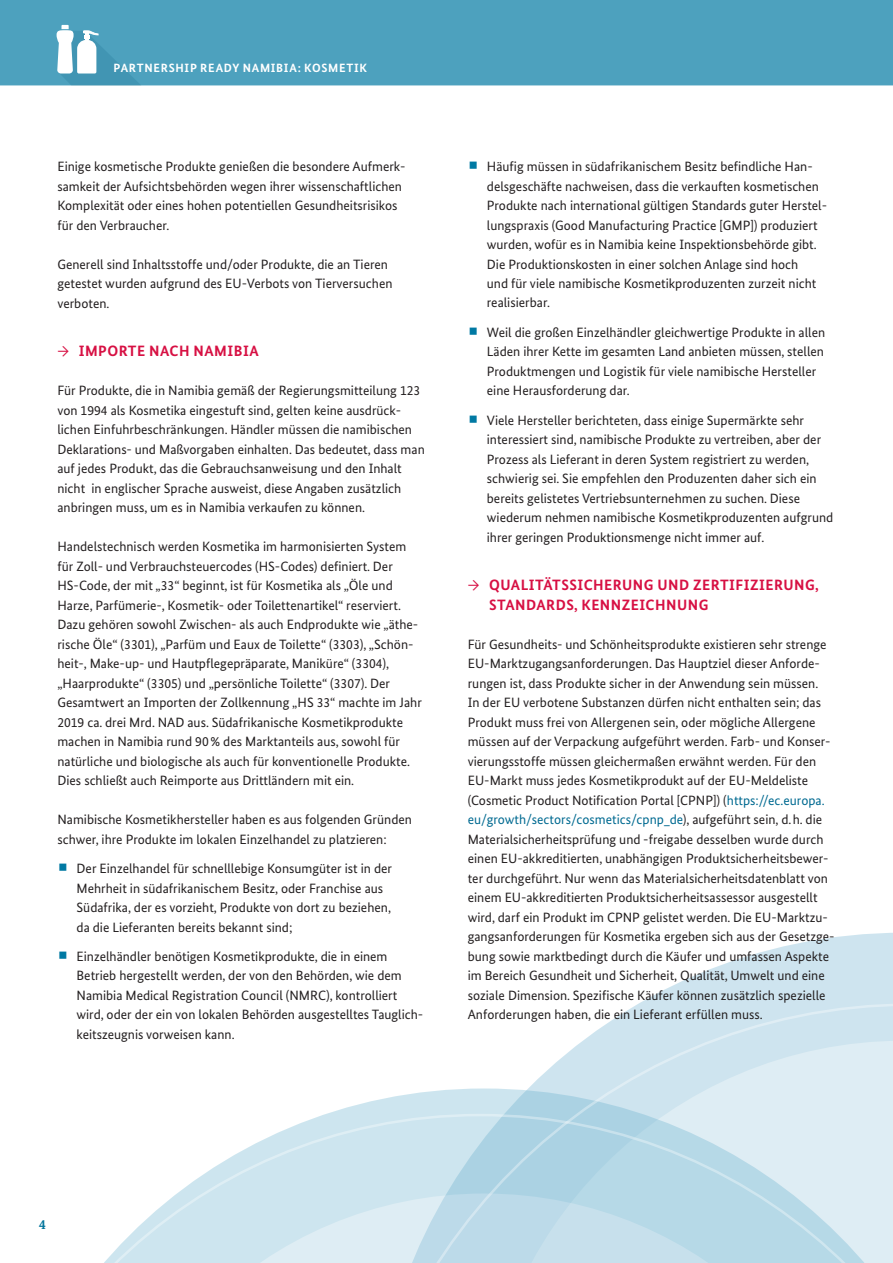
<style>
.page{position:relative;width:893px;height:1263px;background:#fff}
.page>*{position:absolute;margin:0;border:0;box-sizing:border-box;transform-origin:0 0}
.t1{font:700 15px/19.5px "Bundes Sans";letter-spacing:.03em;color:#d71043}
.t2{font:13.5px/19.5px "Bundes Sans";color:#231f20}
.t3{font:700 13.5px "Bundes Serif";color:#00749b}
.t4{font:700 12px "Bundes Sans";letter-spacing:.06em;color:#fff}
.s1{font-weight:400}
.s2{color:#006a91}
</style>
<div class="page">
<svg style="left:640px;top:933px;width:253px;height:70px"></svg>
<svg style="left:104px;top:1114px;width:243px;height:149px"></svg>
<svg style="left:347px;top:1003px;width:546px;height:260px;background:#d0e6ef"></svg>
<div style="left:0;top:0;width:893px;height:85px;background:#4da1be"></div>
<svg style="left:57px;top:25px;width:83px;height:60px"></svg>
<p class="t4" style="left:114px;top:61px;width:255px">PARTNERSHIP READY NAMIBIA: KOSMETIK</p>
<p class="t2" style="left:57px;top:156px;width:350px">Einige kosmetische Produkte genießen die besondere Aufmerk&shy;samkeit der Aufsichtsbehörden wegen ihrer wissenschaftlichen Komplexität oder eines hohen potentiellen Gesundheitsrisikos für den Verbraucher.</p>
<p class="t2" style="left:57px;top:254px;width:337px">Generell sind Inhaltsstoffe und/oder Produkte, die an Tieren getestet wurden aufgrund des EU-Verbots von Tierversuchen verboten.</p>
<p class="t1" style="left:57px;top:341px;width:203px"><span class="s1">→</span> IMPORTE NACH NAMIBIA</p>
<p class="t2" style="left:57px;top:381px;width:369px">Für Produkte, die in Namibia gemäß der Regierungsmitteilung 123 von 1994 als Kosmetika eingestuft sind, gelten keine ausdrück&shy;lichen Einfuhrbeschränkungen. Händler müssen die namibischen Deklarations- und Maßvorgaben einhalten. Das bedeutet, dass man auf jedes Produkt, das die Gebrauchsanweisung und den Inhalt nicht in englischer Sprache ausweist, diese Angaben zusätzlich anbringen muss, um es in Namibia verkaufen zu können.</p>
<p class="t2" style="left:57px;top:537px;width:366px">Handelstechnisch werden Kosmetika im harmonisierten System für Zoll- und Verbrauchsteuercodes (HS-Codes) definiert. Der HS-Code, der mit „33“ beginnt, ist für Kosmetika als „Öle und Harze, Parfümerie-, Kosmetik- oder Toilettenartikel“ reserviert.<br>Dazu gehören sowohl Zwischen- als auch Endprodukte wie „äthe&shy;rische Öle“ (3301), „Parfüm und Eaux de Toilette“ (3303), „Schön&shy;heit-, Make-up- und Hautpflegepräparate, Maniküre“ (3304), „Haarprodukte“ (3305) und „persönliche Toilette“ (3307). Der Gesamtwert an Importen der Zollkennung „HS 33“ machte im Jahr 2019 ca. drei Mrd. NAD aus. Südafrikanische Kosmetikprodukte machen in Namibia rund 90% des Marktanteils aus, sowohl für natürliche und biologische als auch für konventionelle Produkte.<br>Dies schließt auch Reimporte aus Drittländern mit ein.</p>
<p class="t2" style="left:57px;top:810px;width:356px">Namibische Kosmetikhersteller haben es aus folgenden Gründen schwer, ihre Produkte im lokalen Einzelhandel zu platzieren:</p>
<p class="t2" style="left:77px;top:858px;width:317px">Der Einzelhandel für schnelllebige Konsumgüter ist in der Mehrheit in südafrikanischem Besitz, oder Franchise aus Südafrika, der es vorzieht, Produkte von dort zu beziehen, da die Lieferanten bereits bekannt sind;</p>
<p class="t2" style="left:77px;top:946px;width:348px">Einzelhändler benötigen Kosmetikprodukte, die in einem Betrieb hergestellt werden, der von den Behörden, wie dem Namibia Medical Registration Council (NMRC), kontrolliert wird, oder der ein von lokalen Behörden ausgestelltes Tauglich&shy;keitszeugnis vorweisen kann.</p>
<p class="t2" style="left:487px;top:156px;width:342px">Häufig müssen in südafrikanischem Besitz befindliche Han&shy;delsgeschäfte nachweisen, dass die verkauften kosmetischen Produkte nach international gültigen Standards guter Herstel&shy;lungspraxis (Good Manufacturing Practice [GMP]) produziert wurden, wofür es in Namibia keine Inspektionsbehörde gibt.<br>Die Produktionskosten in einer solchen Anlage sind hoch<br>und für viele namibische Kosmetikproduzenten zurzeit nicht realisierbar.</p>
<p class="t2" style="left:487px;top:322px;width:340px">Weil die großen Einzelhändler gleichwertige Produkte in allen Läden ihrer Kette im gesamten Land anbieten müssen, stellen Produktmengen und Logistik für viele namibische Hersteller eine Herausforderung dar.</p>
<p class="t2" style="left:487px;top:410px;width:348px">Viele Hersteller berichteten, dass einige Supermärkte sehr interessiert sind, namibische Produkte zu vertreiben, aber der Prozess als Lieferant in deren System registriert zu werden, schwierig sei. Sie empfehlen den Produzenten daher sich ein bereits gelistetes Vertriebsunternehmen zu suchen. Diese wiederum nehmen namibische Kosmetikproduzenten aufgrund ihrer geringen Produktionsmenge nicht immer auf.</p>
<p class="t1" style="left:489px;top:575px;width:331px;text-indent:-21px"><span class="s1">→</span> QUALITÄTSSICHERUNG UND ZERTIFIZIERUNG,<br>STANDARDS, KENNZEICHNUNG</p>
<p class="t2" style="left:468px;top:634px;width:368px">Für Gesundheits- und Schönheitsprodukte existieren sehr strenge EU-Marktzugangsanforderungen. Das Hauptziel dieser Anforde&shy;rungen ist, dass Produkte sicher in der Anwendung sein müssen.<br>In der EU verbotene Substanzen dürfen nicht enthalten sein; das Produkt muss frei von Allergenen sein, oder mögliche Allergene müssen auf der Verpackung aufgeführt werden. Farb- und Konser&shy;vierungsstoffe müssen gleichermaßen erwähnt werden. Für den EU-Markt muss jedes Kosmetikprodukt auf der EU-Meldeliste (Cosmetic Product Notification Portal [CPNP]) (<span class="s2">https://ec.europa. eu/growth/sectors/cosmetics/cpnp_de</span>), aufgeführt sein, d.h. die Materialsicherheitsprüfung und -freigabe desselben wurde durch einen EU-akkreditierten, unabhängigen Produktsicherheitsbewer&shy;ter durchgeführt. Nur wenn das Materialsicherheitsdatenblatt von einem EU-akkreditierten Produktsicherheitsassessor ausgestellt wird, darf ein Produkt im CPNP gelistet werden. Die EU-Marktzu&shy;gangsanforderungen für Kosmetika ergeben sich aus der Gesetzge&shy;bung sowie marktbedingt durch die Käufer und umfassen Aspekte im Bereich Gesundheit und Sicherheit, Qualität, Umwelt und eine soziale Dimension. Spezifische Käufer können zusätzlich spezielle Anforderungen haben, die ein Lieferant erfüllen muss.</p>
<p class="t3" style="left:39px;top:1216px;width:8px">4</p>
</div>
